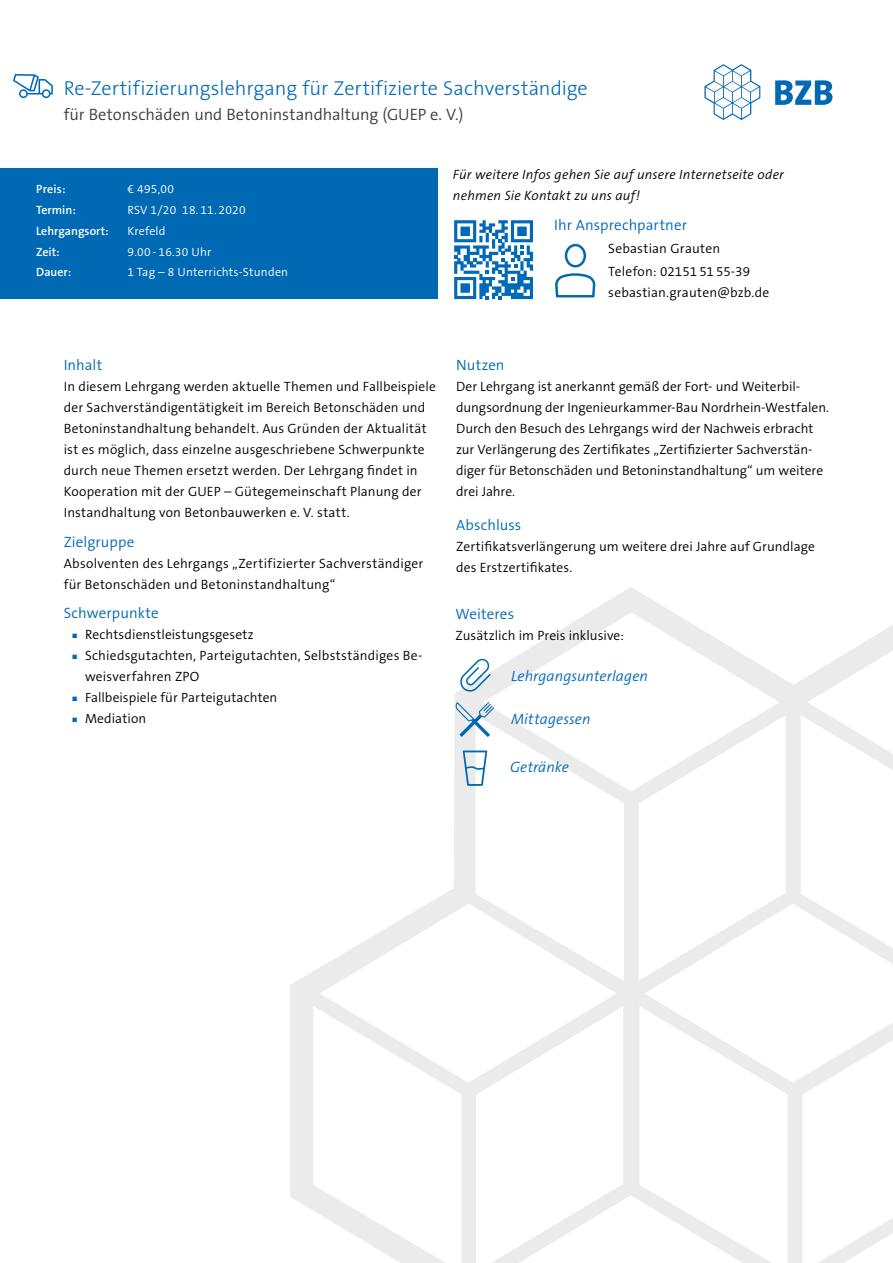
<style>
.page{position:relative;width:893px;height:1263px;background:#fff}
.page>*{position:absolute;margin:0;border:0;box-sizing:border-box;transform-origin:0 0}
.t1{font:300 20.25px "The Sans B W3";letter-spacing:-.005em;color:#0069b4}
.t2{font:300 16.5px "The Sans B W4";letter-spacing:-.005em;color:#3c3c3b}
.t3{font:300 15px "The Sans B W4";letter-spacing:.005em;color:#0069b4}
.t4{font:italic 300 15px "The Sans B W4";letter-spacing:.005em;color:#0069b4}
.t5{font:300 13.5px/21px "The Sans B W4";letter-spacing:.01em;color:#000}
.t6{font:italic 300 13.5px/21px "The Sans B W4";letter-spacing:.015em;color:#000}
.t7{font:300 12px "The Sans B W4";letter-spacing:.02em;color:#fff}
.t8{font:600 12px "The Sans B W6";color:#fff}
</style>
<div class="page">
<svg style="left:290px;top:587px;width:603px;height:676px"></svg>
<svg style="left:13px;top:74px;width:40px;height:24px"></svg>
<svg style="left:456px;top:702px;width:38px;height:35px"></svg>
<svg style="left:463px;top:750px;width:24px;height:36px"></svg>
<svg style="left:459px;top:658px;width:32px;height:34px"></svg>
<svg style="left:704px;top:64px;width:56px;height:56px"></svg>
<div style="left:0;top:168px;width:437px;height:131px;background:#0069b4"></div>
<svg style="left:555px;top:244px;width:41px;height:53px"></svg>
<svg style="left:454px;top:220px;width:79px;height:79px"></svg>
<svg style="left:775px;top:80px;width:57px;height:25px"></svg>
<h1 class="t1" style="left:64px;top:75px;width:526px">Re-Zertifizierungslehrgang für Zertifizierte Sachverständige</h1>
<p class="t2" style="left:64px;top:104px;width:401px">für Betonschäden und Betoninstandhaltung (GUEP e. V.)</p>
<p class="t8" style="left:36px;top:181px;width:31px">Preis:</p>
<p class="t7" style="left:128px;top:181px;width:48px">€ 495,00</p>
<p class="t8" style="left:36px;top:202px;width:41px">Termin:</p>
<p class="t7" style="left:128px;top:202px;width:120px">RSV 1/20 18. 11. 2020</p>
<p class="t8" style="left:36px;top:223px;width:74px">Lehrgangsort:</p>
<p class="t7" style="left:128px;top:223px;width:40px">Krefeld</p>
<p class="t8" style="left:36px;top:244px;width:25px">Zeit:</p>
<p class="t7" style="left:128px;top:244px;width:85px">9.00 - 16.30 Uhr</p>
<p class="t8" style="left:36px;top:265px;width:37px">Dauer:</p>
<p class="t7" style="left:128px;top:265px;width:162px">1 Tag – 8 Unterrichts-Stunden</p>
<p class="t6" style="left:453px;top:164px;width:332px">Für weitere Infos gehen Sie auf unsere Internetseite oder nehmen Sie Kontakt zu uns auf!</p>
<p class="t3" style="left:554px;top:215px;width:134px">Ihr Ansprechpartner</p>
<p class="t5" style="left:608px;top:237px;width:143px;line-height:23.1px">Sebastian Grauten<br>Telefon: 02151 51 55-39</p>
<p class="t5" style="left:608px;top:282px;width:163px">sebastian.grauten@bzb.de</p>
<p class="t3" style="left:64px;top:356px;width:40px">Inhalt</p>
<p class="t5" style="left:64px;top:376px;width:374px">In diesem Lehrgang werden aktuelle Themen und Fallbeispiele der Sachverständigentätigkeit im Bereich Betonschäden und Betoninstandhaltung behandelt. Aus Gründen der Aktualität ist es möglich, dass einzelne ausgeschriebene Schwerpunkte durch neue Themen ersetzt werden. Der Lehrgang findet in Kooperation mit der GUEP – Gütegemeinschaft Planung der Instandhaltung von Betonbauwerken e. V. statt.</p>
<p class="t3" style="left:64px;top:532px;width:72px">Zielgruppe</p>
<p class="t5" style="left:64px;top:553px;width:361px">Absolventen des Lehrgangs „Zertifizierter Sachverständiger für Betonschäden und Betoninstandhaltung“</p>
<p class="t3" style="left:64px;top:604px;width:97px">Schwerpunkte</p>
<p class="t5" style="left:85px;top:624px;width:339px">Rechtsdienstleistungsgesetz<br>Schiedsgutachten, Parteigutachten, Selbstständiges Be&shy;weisverfahren ZPO<br>Fallbeispiele für Parteigutachten<br>Mediation</p>
<p class="t3" style="left:456px;top:356px;width:50px">Nutzen</p>
<p class="t5" style="left:456px;top:376px;width:375px">Der Lehrgang ist anerkannt gemäß der Fort- und Weiterbil&shy;dungsordnung der Ingenieurkammer-Bau Nordrhein-Westfalen.<br>Durch den Besuch des Lehrgangs wird der Nachweis erbracht zur Verlängerung des Zertifikates „Zertifizierter Sachverstän&shy;diger für Betonschäden und Betoninstandhaltung“ um weitere drei Jahre.</p>
<p class="t3" style="left:456px;top:515px;width:67px">Abschluss</p>
<p class="t5" style="left:456px;top:536px;width:360px">Zertifikatsverlängerung um weitere drei Jahre auf Grundlage des Erstzertifikates.</p>
<p class="t3" style="left:455px;top:604px;width:60px">Weiteres</p>
<p class="t5" style="left:455px;top:625px;width:170px">Zusätzlich im Preis inklusive:</p>
<p class="t4" style="left:511px;top:667px;width:138px">Lehrgangsunterlagen</p>
<p class="t4" style="left:511px;top:710px;width:81px">Mittagessen</p>
<p class="t4" style="left:510px;top:758px;width:60px">Getränke</p>
</div>
